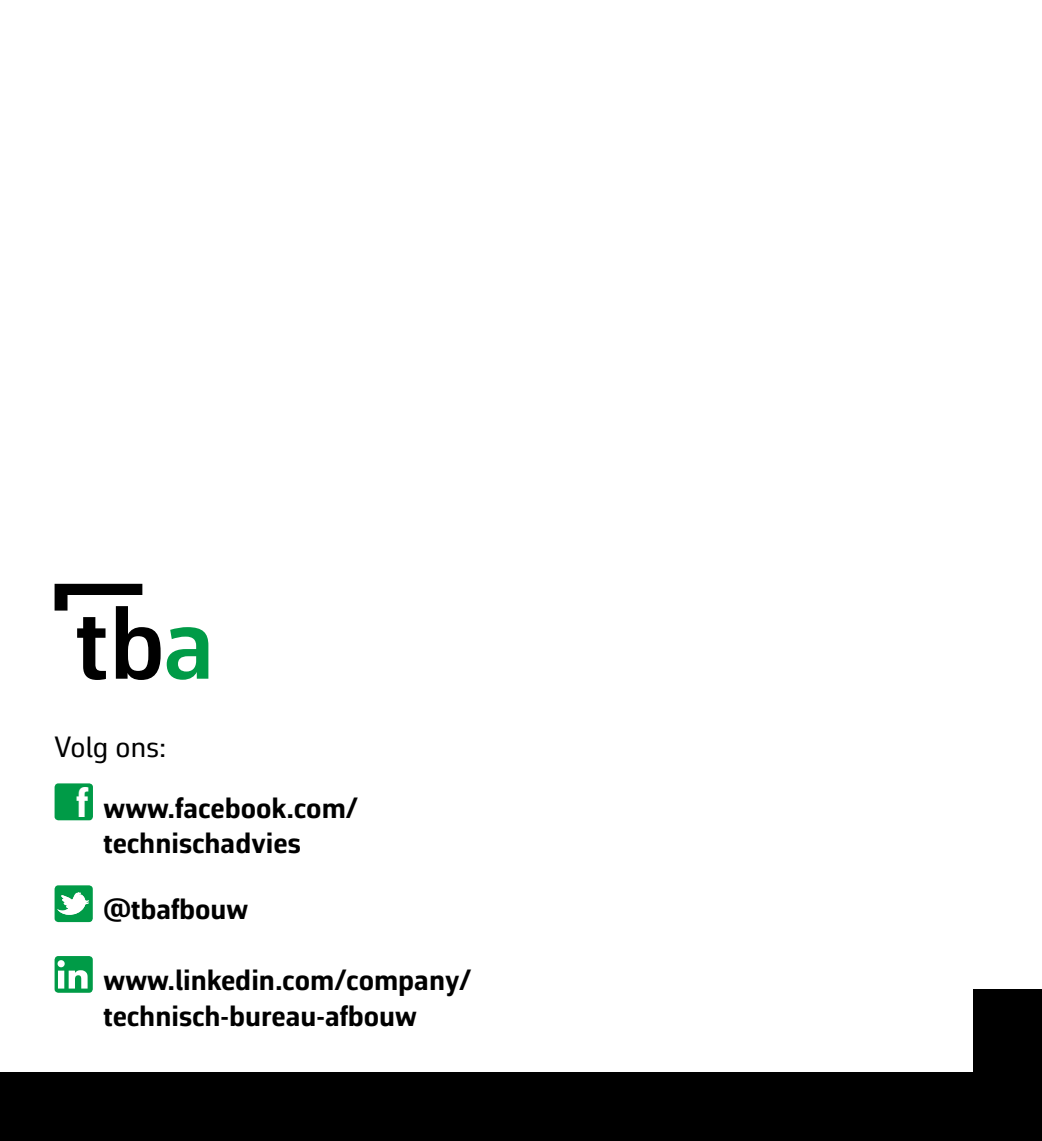
<style>
.page{position:relative;width:1042px;height:1141px;background:#fff}
.page>*{position:absolute;margin:0;border:0;box-sizing:border-box;transform-origin:0 0}
.t1{font:700 42.88px "Corbeau Pro";color:#fff}
.t2{font:700 29.75px/35.7px "Corbeau Pro";color:#000}
.t3{font:29.75px "Corbeau Pro";color:#000}
</style>
<div class="page">
<div style="left:0;top:1072px;width:1042px;height:69px;background:#000"></div>
<svg style="left:167px;top:627px;width:41px;height:53px"></svg>
<svg style="left:55px;top:584px;width:106px;height:96px"></svg>
<div style="left:55px;top:885px;width:38px;height:37px;background:#009b47;border-radius:4px"></div>
<svg style="left:57px;top:892px;width:32px;height:23px"></svg>
<div style="left:55px;top:783px;width:38px;height:37px;background:#009b47;border-radius:4px"></div>
<div style="left:55px;top:956px;width:38px;height:37px;background:#009b47;border-radius:4px"></div>
<svg style="left:58px;top:960px;width:30px;height:29px"></svg>
<div style="left:973px;top:989px;width:69px;height:152px;background:#000"></div>
<p class="t3" style="left:55px;top:727px;width:113px">Volg ons:</p>
<p class="t2" style="left:104px;top:789px;width:256px">www.facebook.com/ technischadvies</p>
<h1 class="t1" style="left:76px;top:774px;width:13px">f</h1>
<p class="t2" style="left:104px;top:890px;width:146px">@tbafbouw</p>
<p class="t2" style="left:104px;top:962px;width:369px">www.linkedin.com/company/ technisch-bureau-afbouw</p>
</div>
